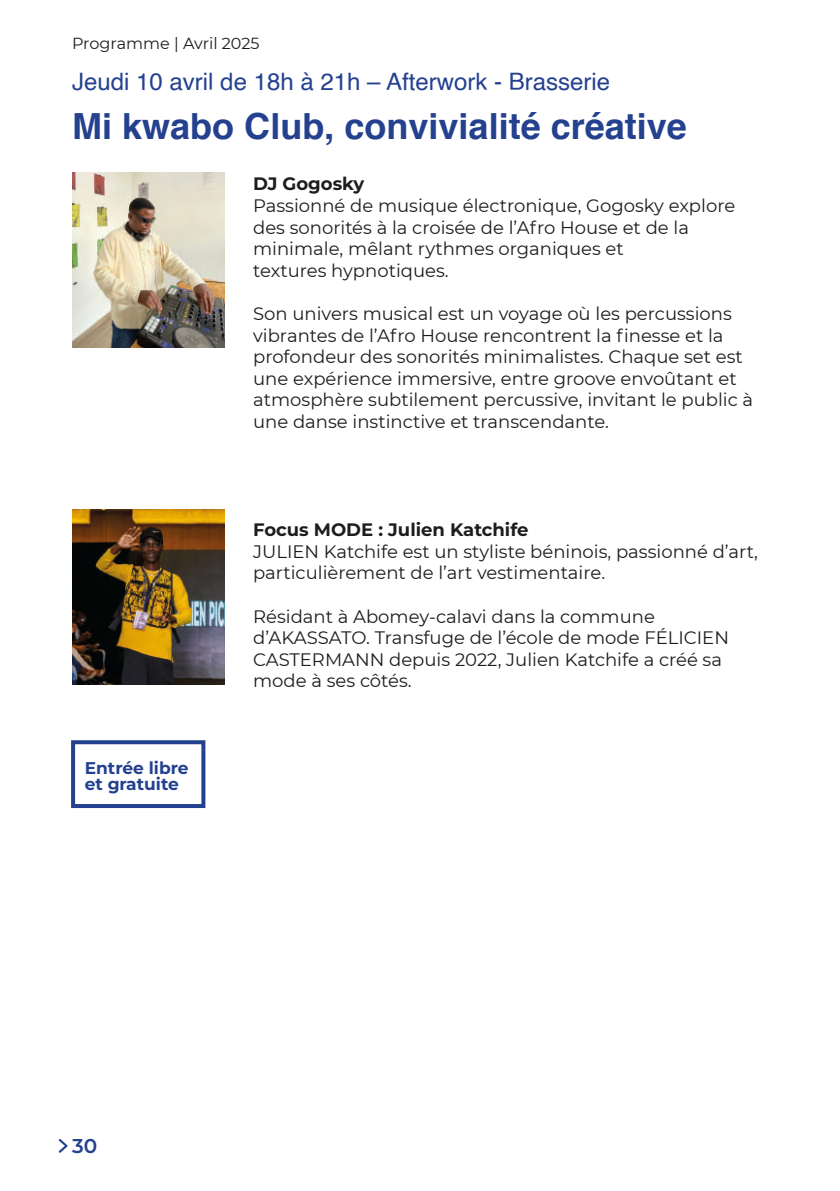
<style>
.page{position:relative;width:840px;height:1191px;background:#fff}
.page>*{position:absolute;margin:0;border:0;box-sizing:border-box;transform-origin:0 0}
.t1{font:700 36px "Helvetica";color:#244190}
.t2{font:24px "Helvetica";color:#244190}
.t3{font:600 20px "Montserrat";color:#244190}
.t4{font:18px/21.6px "Montserrat";color:#1d1d1b}
.t5{font:700 18px "Montserrat";color:#1d1d1b}
.t6{font:700 17px/16.4px "Montserrat";color:#244190}
.t7{font:16px "Montserrat";color:#1d1d1b}
</style>
<div class="page">
<svg style="left:58px;top:1139px;width:10px;height:14px"></svg>
<img style="left:72px;top:173px;width:153px;height:174px">
<img style="left:72px;top:510px;width:153px;height:174px">
<div style="left:71px;top:740px;width:134px;height:68px;border:4px solid #244190"></div>
<p class="t7" style="left:72px;top:33px;width:189px">Programme | Avril 2025</p>
<h2 class="t2" style="left:72px;top:63px;width:539px">Jeudi 10 avril de 18h à 21h – Afterwork - Brasserie</h2>
<h1 class="t1" style="left:72px;top:97px;width:616px">Mi kwabo Club, convivialité créative</h1>
<p class="t5" style="left:253px;top:172px;width:113px">DJ Gogosky</p>
<p class="t4" style="left:253px;top:194px;width:483px">Passionné de musique électronique, Gogosky explore des sonorités à la croisée de l’Afro House et de la minimale, mêlant rythmes organiques et<br>textures hypnotiques.</p>
<p class="t4" style="left:253px;top:302px;width:501px">Son univers musical est un voyage où les percussions vibrantes de l’Afro House rencontrent la finesse et la profondeur des sonorités minimalistes. Chaque set est une expérience immersive, entre groove envoûtant et atmosphère subtilement percussive, invitant le public à une danse instinctive et transcendante.</p>
<p class="t6" style="left:85px;top:759px;width:105px">Entrée libre et gratuite</p>
<p class="t5" style="left:253px;top:518px;width:277px">Focus MODE : Julien Katchife</p>
<p class="t4" style="left:253px;top:540px;width:506px">JULIEN Katchife est un styliste béninois, passionné d’art, particulièrement de l’art vestimentaire.</p>
<p class="t4" style="left:253px;top:605px;width:477px">Résidant à Abomey-calavi dans la commune d’AKASSATO. Transfuge de l’école de mode FÉLICIEN CASTERMANN depuis 2022, Julien Katchife a créé sa mode à ses côtés.</p>
<p class="t3" style="left:72px;top:1132px;width:27px">30</p>
</div>
